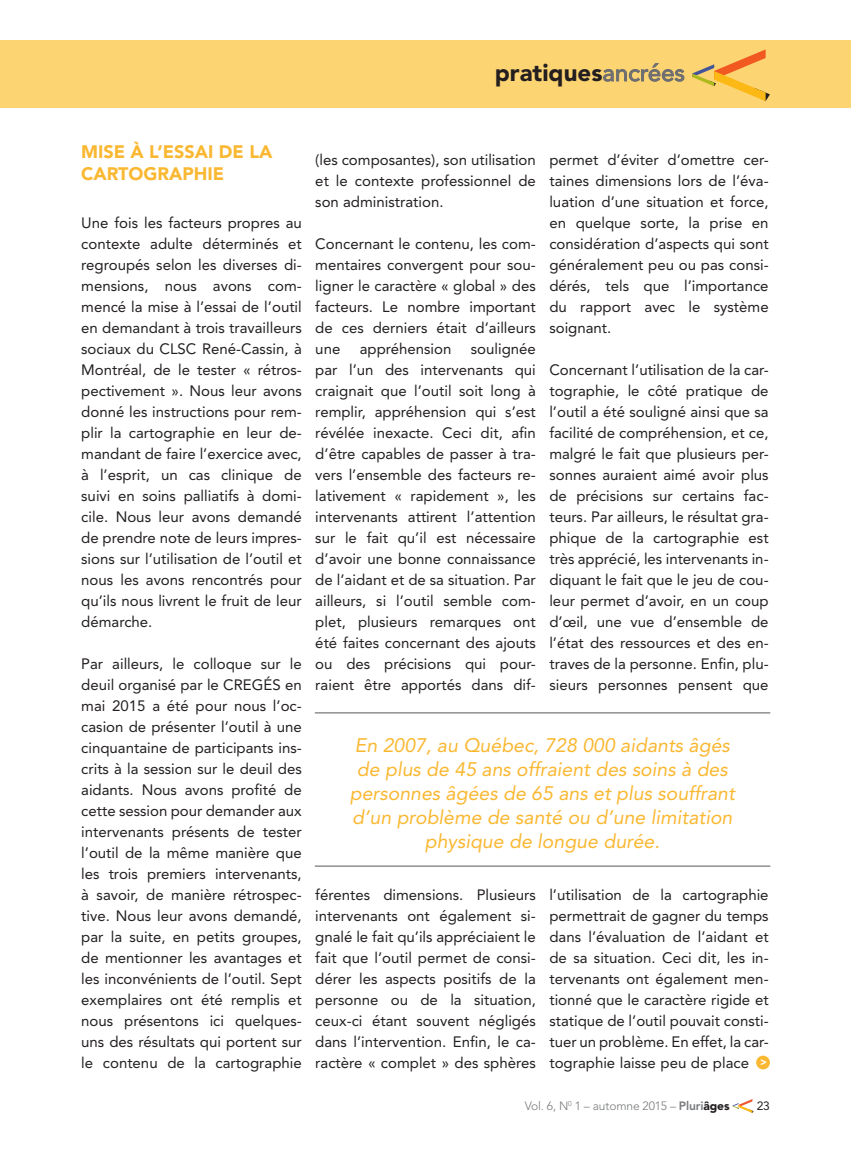
<style>
.page{position:relative;width:851px;height:1161px;background:#fff}
.page>*{position:absolute;margin:0;border:0;box-sizing:border-box;transform-origin:0 0}
.t1{font:900 24px "Avenir LT Std";color:#231f20}
.t2{font:italic 19.5px/24px "Avenir LT Std";color:#fab832;text-align:center}
.t3{font:900 18px/22.5px "Avenir LT Std";color:#fab832}
.t4{font:15px/21px "Avenir LT Std";color:#231f20;text-align:justify}
.t5{font:300 12px "Avenir LT Std";letter-spacing:-.01em;color:#76787b}
.t6{font:12px "Avenir LT Std";color:#231f20}
.s1{font-weight:400;color:#6c6d70}
.s2{font-family:"Arial";font-weight:700;font-size:10.65px;color:#fff}
.s3{font-weight:800}
.s4{font-weight:900;color:#231f20}
</style>
<div class="page">
<div style="left:0;top:40px;width:850px;height:68px;background:#fdd472"></div>
<svg style="left:692px;top:49px;width:78px;height:52px"></svg>
<svg style="left:603px;top:63px;width:81px;height:19px"></svg>
<svg style="left:732px;top:1099px;width:21px;height:14px"></svg>
<div style="left:756px;top:1056px;width:14px;height:13px;background:#fab832;border-radius:50%"></div>
<hr style="left:315px;top:713px;width:455px;height:1px;background:#57585a">
<hr style="left:315px;top:866px;width:455px;height:1px;background:#57585a">
<h1 class="t1" style="left:495px;top:58px;width:191px">pratiques<span class="s1">ancrées</span></h1>
<p class="t3" style="left:81px;top:140px;width:192px">MISE À L’ESSAI DE LA<br>CARTOGRAPHIE</p>
<p class="t4" style="left:81px;top:212px;width:222px">Une fois les facteurs propres au contexte adulte déterminés et regroupés selon les diverses di&shy;mensions, nous avons com&shy;mencé la mise à l’essai de l’outil en demandant à trois travailleurs sociaux du CLSC René-Cassin, à Montréal, de le tester « rétros&shy;pectivement ». Nous leur avons donné les instructions pour rem&shy;plir la cartographie en leur de&shy;mandant de faire l’exercice avec, à l’esprit, un cas clinique de suivi en soins palliatifs à domi&shy;cile. Nous leur avons demandé de prendre note de leurs impres&shy;sions sur l’utilisation de l’outil et nous les avons rencontrés pour qu’ils nous livrent le fruit de leur démarche.</p>
<p class="t4" style="left:81px;top:653px;width:222px">Par ailleurs, le colloque sur le deuil organisé par le CREGÉS en mai 2015 a été pour nous l’oc&shy;casion de présenter l’outil à une cinquantaine de participants ins&shy;crits à la session sur le deuil des aidants. Nous avons profité de cette session pour demander aux intervenants présents de tester l’outil de la même manière que les trois premiers intervenants, à savoir, de manière rétrospec&shy;tive. Nous leur avons demandé, par la suite, en petits groupes, de mentionner les avantages et les inconvénients de l’outil. Sept exemplaires ont été remplis et nous présentons ici quelques&shy;uns des résultats qui portent sur le contenu de la cartographie</p>
<p class="t4" style="left:315px;top:149px;width:222px">(les composantes), son utilisation et le contexte professionnel de son administration.</p>
<p class="t4" style="left:315px;top:233px;width:222px">Concernant le contenu, les com&shy;mentaires convergent pour sou&shy;ligner le caractère « global » des facteurs. Le nombre important de ces derniers était d’ailleurs une</p>
<p class="t4" style="left:315px;top:338px;width:222px;text-indent:155px">soulignée par l’un des intervenants qui craignait que l’outil soit long à remplir, appréhension qui s’est révélée inexacte. Ceci dit, afin d’être capables de passer à tra&shy;vers l’ensemble des facteurs re&shy;lativement « rapidement », les intervenants attirent l’attention sur le fait qu’il est nécessaire d’avoir une bonne connaissance de l’aidant et de sa situation. Par ailleurs, si l’outil semble com&shy;plet, plusieurs remarques ont été faites concernant des ajouts ou des précisions qui pour&shy;raient être apportés dans dif-</p>
<p class="t4" style="left:359px;top:338px;width:93px">appréhension</p>
<p class="t4" style="left:549px;top:149px;width:221px">permet d’éviter d’omettre cer&shy;taines dimensions lors de l’éva&shy;luation d’une situation et force, en quelque sorte, la prise en considération d’aspects qui sont généralement peu ou pas consi&shy;dérés, tels que l’importance du rapport avec le système soignant.</p>
<p class="t4" style="left:549px;top:359px;width:221px">Concernant l’utilisation de la car&shy;tographie, le côté pratique de l’outil a été souligné ainsi que sa facilité de compréhension, et ce, malgré le fait que plusieurs per&shy;sonnes auraient aimé avoir plus de précisions sur certains fac&shy;teurs. Par ailleurs, le résultat gra&shy;phique de la cartographie est très apprécié, les intervenants in&shy;diquant le fait que le jeu de cou&shy;leur permet d’avoir, en un coup d’œil, une vue d’ensemble de l’état des ressources et des en&shy;traves de la personne. Enfin, plu&shy;sieurs personnes pensent que</p>
<h2 class="t2" style="left:350px;top:734px;width:386px">En 2007, au Québec, 728 000 aidants âgés de plus de 45 ans offraient des soins à des personnes âgées de 65 ans et plus souffrant d’un problème de santé ou d’une limitation physique de longue durée.</h2>
<p class="t4" style="left:315px;top:884px;width:222px">férentes dimensions. Plusieurs intervenants ont également si&shy;gnalé le fait qu’ils appréciaient le fait que l’outil permet de consi&shy;dérer les aspects positifs de la personne ou de la situation, ceux-ci étant souvent négligés dans l’intervention. Enfin, le ca&shy;ractère « complet » des sphères</p>
<p class="t4" style="left:549px;top:884px;width:221px">l’utilisation de la cartographie permettrait de gagner du temps dans l’évaluation de l’aidant et de sa situation. Ceci dit, les in&shy;tervenants ont également men&shy;tionné que le caractère rigide et statique de l’outil pouvait consti&shy;tuer un problème. En effet, la car&shy;tographie laisse peu de place <span class="s2">&gt;</span></p>
<p class="t5" style="left:524px;top:1099px;width:206px">Vol. 6, N<sup>0</sup> 1 – automne 2015 – <span class="s3">Pluri</span><span class="s4">âges</span></p>
<p class="t6" style="left:756px;top:1099px;width:15px">23</p>
</div>
